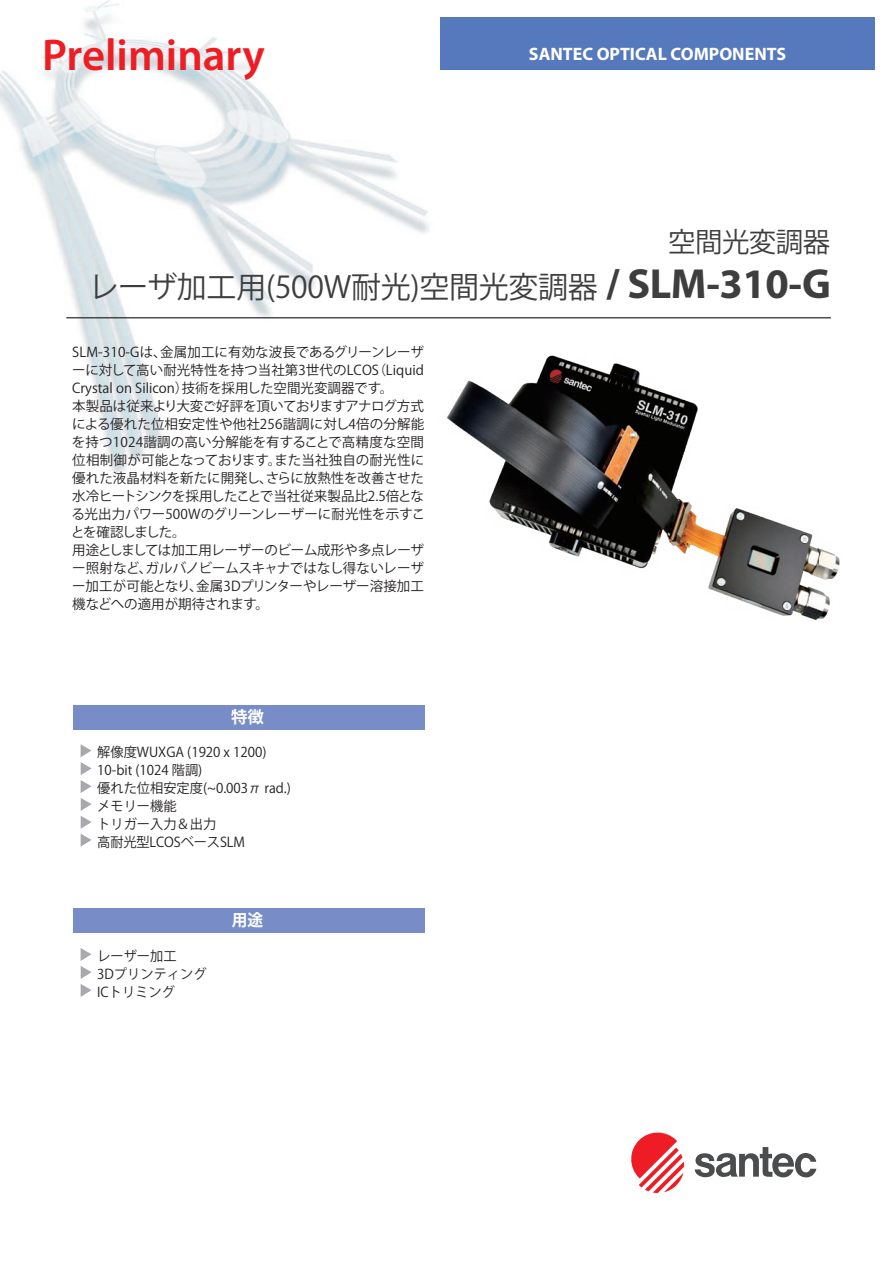
<style>
.page{position:relative;width:893px;height:1263px;background:#fff}
.page>*{position:absolute;margin:0;border:0;box-sizing:border-box;transform-origin:0 0}
.t1{font:600 44.7px "Myriad Pro";color:#ee1d23}
.t2{font:30px "Koz Go Pr 6 N";letter-spacing:-.01em;color:#3e3e3f}
.t3{font:27.45px "Koz Go Pr 6 N";letter-spacing:-.02em;color:#3e3e3f}
.t4{font:700 18px "Myriad Pro";color:#fff}
.t5{font:700 16.5px "Koz Go Pr 6 N";color:#fff;scale:.96 1}
.t6{font:700 16.5px "Koz Go Pr 6 N";color:#fff}
.t7{font:13.5px/18px "Koz Go Pr 6 N";color:#231f20}
.s1{font-family:"Myriad Pro";font-weight:700;font-size:42.3px}
</style>
<div class="page">
<img style="left:0;top:0;width:429px;height:475px">
<div style="left:440px;top:17px;width:435px;height:53px;background:#5679bd"></div>
<hr style="left:66px;top:317px;width:765px;height:1px;background:#231f20">
<svg style="left:695px;top:1147px;width:121px;height:30px"></svg>
<svg style="left:631px;top:1132px;width:53px;height:61px"></svg>
<div style="left:73px;top:908px;width:351px;height:25px;background:#788dc7"></div>
<svg style="left:81px;top:948px;width:11px;height:49px"></svg>
<div style="left:73px;top:705px;width:351px;height:24px;background:#788dc7"></div>
<svg style="left:81px;top:744px;width:11px;height:103px"></svg>
<img style="left:358px;top:309px;width:482px;height:311px">
<h1 class="t1" style="left:42px;top:26px;width:224px">Preliminary</h1>
<h3 class="t4" style="left:529px;top:42px;width:259px">SANTEC OPTICAL COMPONENTS</h3>
<h3 class="t3" style="left:668px;top:227px;width:163px">空間光変調器</h3>
<h2 class="t2" style="left:88px;top:270px;width:744px">レーザ加工用(500W耐光)空間光変調器 <span class="s1">/ SLM-310-G</span></h2>
<p class="t7" style="left:71px;top:344px;width:356px">SLM-310-Gは、金属加工に有効な波長であるグリーンレーザーに対して高い耐光特性を持つ当社第3世代のLCOS（Liquid<br>Crystal on Silicon）技術を採用した空間光変調器です。<br>本製品は従来より大変ご好評を頂いておりますアナログ方式による優れた位相安定性や他社256諧調に対し4倍の分解能を持つ1024諧調の高い分解能を有することで高精度な空間位相制御が可能となっております。また当社独自の耐光性に優れた液晶材料を新たに開発し、さらに放熱性を改善させた水冷ヒートシンクを採用したことで当社従来製品比2.5倍となる光出力パワー500Wのグリーンレーザーに耐光性を示すことを確認しました。<br>用途としましては加工用レーザーのビーム成形や多点レーザー照射など、ガルバノビームスキャナではなし得ないレーザー加工が可能となり、金属3Dプリンターやレーザー溶接加工機などへの適用が期待されます。</p>
<p class="t6" style="left:231px;top:707px;width:34px">特徴</p>
<p class="t7" style="left:97px;top:743px;width:195px">解像度WUXGA (1920 x 1200)<br>10-bit (1024 階調)<br>優れた位相安定度(~0.003π rad.)メモリー機能<br>トリガー入力＆出力<br>高耐光型LCOSベースSLM</p>
<p class="t7" style="left:97px;top:947px;width:111px">レーザー加工<br>3Dプリンティング<br>ICトリミング</p>
<p class="t5" style="left:232px;top:910px;width:34px">用途</p>
</div>
